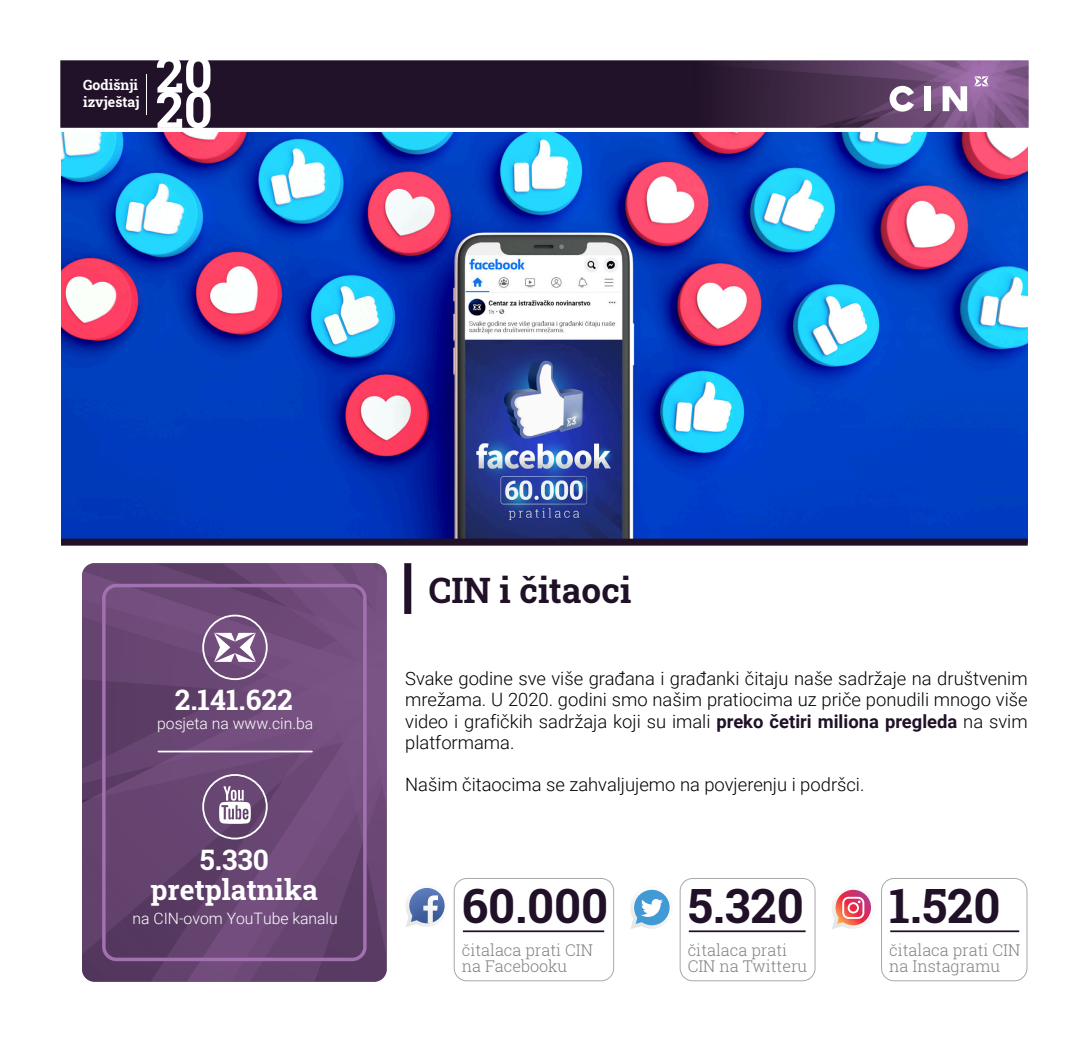
<style>
.page{position:relative;width:1092px;height:1043px;background:#fff}
.page>*{position:absolute;margin:0;border:0;box-sizing:border-box;transform-origin:0 0}
.t1{font:700 47.25px "Roboto Slab";color:#211128}
.t2{font:700 35px "Roboto Slab";color:#211128}
.t3{font:700 28.18px/29.8px "Roboto Slab";color:#fff;text-align:center}
.t4{font:300 18.38px/21.2px "Roboto";color:#000;text-align:justify}
.t5{font:300 16.1px/16.1px "Roboto Slab";color:#808184}
.t6{font:300 15.75px "Roboto";color:#fff}
.t7{font:700 14px/16.8px "Roboto Slab";color:#fff}
.s1{font-weight:700;color:#211128}
</style>
<div class="page">
<img style="left:61px;top:132px;width:966px;height:406px">
<div style="left:404px;top:563px;width:7px;height:50px;background:#211128"></div>
<div style="left:61px;top:538px;width:966px;height:7px;background:#211128"></div>
<img style="left:61px;top:61px;width:966px;height:66px">
<svg style="left:889px;top:86px;width:24px;height:26px"></svg>
<div style="left:924px;top:86px;width:6px;height:25px;background:#fff"></div>
<svg style="left:942px;top:86px;width:24px;height:25px"></svg>
<svg style="left:973px;top:76px;width:15px;height:10px"></svg>
<hr style="left:146px;top:74px;width:1px;height:41px;background:#fff">
<svg style="left:157px;top:60px;width:53px;height:68px"></svg>
<hr style="left:463px;top:930px;width:141px;height:1px;background:#211128">
<hr style="left:688px;top:930px;width:117px;height:1px;background:#211128">
<svg style="left:406px;top:887px;width:39px;height:39px"></svg>
<svg style="left:630px;top:889px;width:40px;height:39px"></svg>
<div style="left:454px;top:877px;width:160px;height:103px;border:1px solid #a6a8ab;border-radius:13px"></div>
<div style="left:679px;top:877px;width:136px;height:103px;border:1px solid #a6a8ab;border-radius:13px"></div>
<hr style="left:890px;top:930px;width:128px;height:1px;background:#211128">
<div style="left:881px;top:877px;width:146px;height:103px;border:1px solid #a6a8ab;border-radius:13px"></div>
<svg style="left:832px;top:889px;width:39px;height:39px"></svg>
<svg style="left:82px;top:563px;width:304px;height:418px;background:#6d4b78"></svg>
<hr style="left:158px;top:750px;width:154px;height:2px;background:#fff">
<p class="t7" style="left:83px;top:76px;width:58px">Godišnji izvještaj</p>
<h3 class="t3" style="left:175px;top:684px;width:119px">2.141.622</h3>
<p class="t6" style="left:157px;top:712px;width:158px">posjeta na www.cin.ba</p>
<h3 class="t3" style="left:150px;top:843px;width:169px">5.330 pretplatnika</h3>
<p class="t6" style="left:133px;top:906px;width:207px">na CIN-ovom YouTube kanalu</p>
<h2 class="t2" style="left:428px;top:566px;width:204px">CIN i čitaoci</h2>
<p class="t4" style="left:405px;top:667px;width:624px">Svake godine sve više građana i građanki čitaju naše sadržaje na društvenim mrežama. U 2020. godini smo našim pratiocima uz priče ponudili mnogo više video i grafičkih sadržaja koji su imali <span class="s1">preko četiri miliona pregleda</span> na svim platformama.</p>
<p class="t4" style="left:405px;top:773px;width:460px">Našim čitaocima se zahvaljujemo na povjerenju i podršci.</p>
<h1 class="t1" style="left:461px;top:873px;width:148px">60.000</h1>
<p class="t5" style="left:461px;top:940px;width:133px">čitalaca prati CIN na Facebooku</p>
<h1 class="t1" style="left:687px;top:873px;width:118px">5.320</h1>
<p class="t5" style="left:687px;top:940px;width:121px">čitalaca prati<br>CIN na Twitteru</p>
<h1 class="t1" style="left:888px;top:873px;width:113px">1.520</h1>
<p class="t5" style="left:888px;top:940px;width:133px">čitalaca prati CIN na Instagramu</p>
</div>
